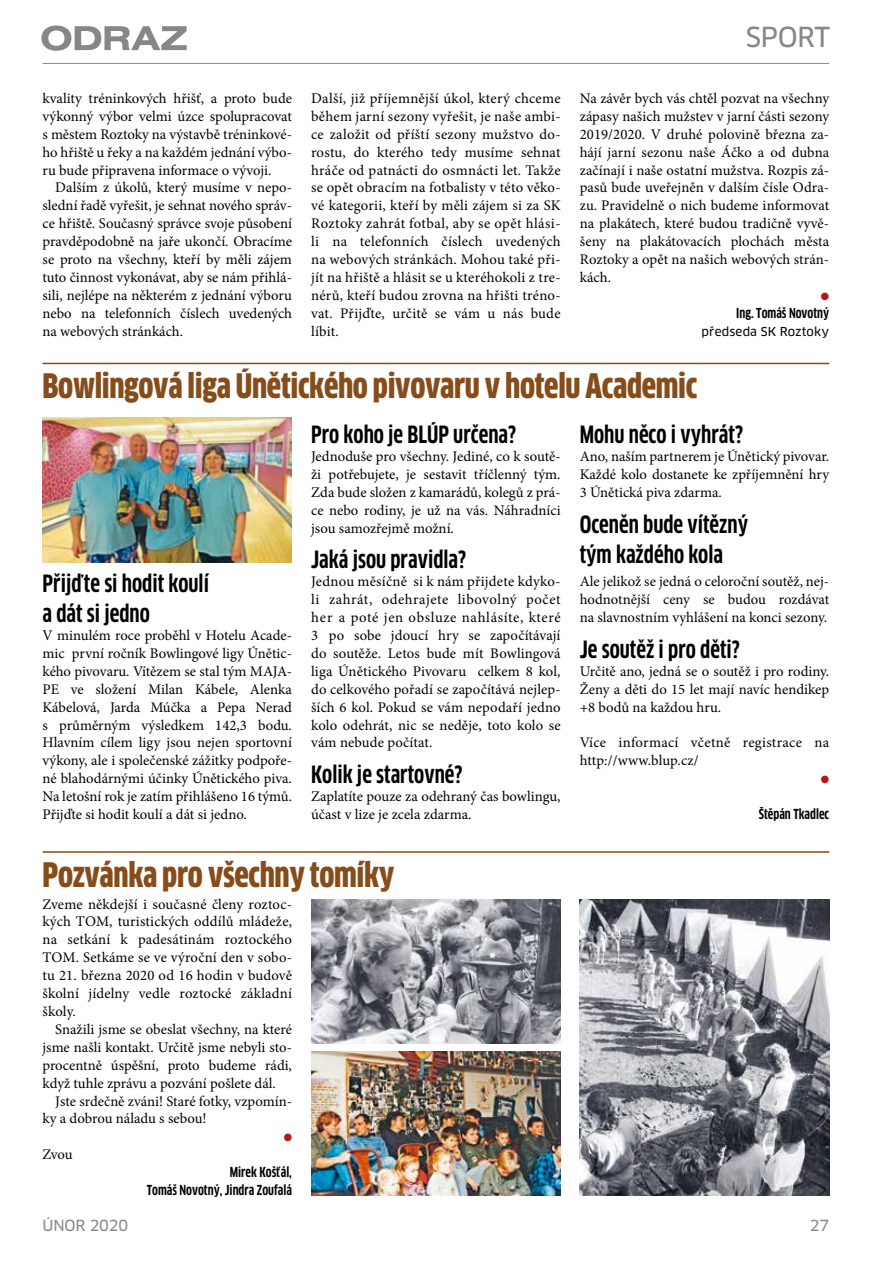
<style>
.page{position:relative;width:893px;height:1263px;background:#fff}
.page>*{position:absolute;margin:0;border:0;box-sizing:border-box;transform-origin:0 0}
.t1{font:900 33px "Clan Cond CELF";letter-spacing:-.01em;color:#864c1a}
.t2{font:27px "Clan CE News";color:#878787}
.t3{font:700 23.25px/30px "Clan Cond CELF";color:#000}
.t4{font:15px "Clan CE News";letter-spacing:-.01em;color:#878787}
.t5{font:14.7px/17.9px "Minion Pro";color:#000;text-align:justify}
.t6{font:14.7px/17.9px "Minion Pro";letter-spacing:.02em;color:#000}
.t7{font:700 13.5px/17.9px "Clan Cond CELF";color:#000;text-align:right}
.t8{font:12px "Clan CE News";letter-spacing:.01em;color:#000}
.t9{font:10.5px "Zapf Dingbats ITC";color:#b61615}
</style>
<div class="page">
<hr style="left:43px;top:63px;width:786px;height:1px;background:#878787">
<svg style="left:41px;top:26px;width:146px;height:25px"></svg>
<hr style="left:43px;top:363px;width:786px;height:1px;background:#864c1a">
<hr style="left:43px;top:851px;width:786px;height:2px;background:#864c1a">
<img style="left:43px;top:418px;width:249px;height:145px">
<img style="left:311px;top:900px;width:250px;height:143px">
<img style="left:580px;top:900px;width:249px;height:295px">
<img style="left:311px;top:1051px;width:250px;height:144px">
<p class="t5" style="left:43px;top:89px;width:251px">kvality tréninkových hřišť, a proto bude výkonný výbor velmi úzce spolupracovat s městem Roztoky na výstavbě tréninkové&shy;ho hřiště u řeky a na každém jednání výbo&shy;ru bude připravena informace o vývoji.</p>
<p class="t5" style="left:43px;top:179px;width:251px;text-indent:13px">Dalším z úkolů, který musíme v nepo&shy;slední řadě vyřešit, je sehnat nového správ&shy;ce hřiště. Současný správce svoje působení pravděpodobně na jaře ukončí. Obracíme se proto na všechny, kteří by měli zájem tuto činnost vykonávat, aby se nám přihlá&shy;sili, nejlépe na některém z jednání výboru nebo na telefonních číslech uvedených na webových stránkách.</p>
<h2 class="t2" style="left:746px;top:20px;width:86px">SPORT</h2>
<p class="t5" style="left:311px;top:89px;width:251px">Další, již příjemnější úkol, který chceme během jarní sezony vyřešit, je naše ambi&shy;ce založit od příští sezony mužstvo do&shy;rostu, do kterého tedy musíme sehnat hráče od patnácti do osmnácti let. Takže se opět obracím na fotbalisty v této věko&shy;vé kategorii, kteří by měli zájem si za SK Roztoky zahrát fotbal, aby se opět hlási&shy;li na telefonních číslech uvedených na webových stránkách. Mohou také při&shy;jít na hřiště a hlásit se u kteréhokoli z tre&shy;nérů, kteří budou zrovna na hřišti tréno&shy;vat. Přijďte, určitě se vám u nás bude líbit.</p>
<p class="t5" style="left:580px;top:89px;width:251px">Na závěr bych vás chtěl pozvat na všechny zápasy našich mužstev v jarní části sezony 2019/2020. V druhé polovině března za&shy;hájí jarní sezonu naše Áčko a od dubna začínají i naše ostatní mužstva. Rozpis zá&shy;pasů bude uveřejněn v dalším čísle Odra&shy;zu. Pravidelně o nich budeme informovat na plakátech, které budou tradičně vyvě&shy;šeny na plakátovacích plochách města Roztoky a opět na našich webových strán&shy;kách.</p>
<p class="t9" style="left:821px;top:291px;width:10px">●</p>
<p class="t7" style="left:736px;top:304px;width:94px">Ing. Tomáš Novotný</p>
<p class="t8" style="left:701px;top:324px;width:129px">předseda SK Roztoky</p>
<h1 class="t1" style="left:43px;top:366px;width:656px">Bowlingová liga Únětického pivovaru v hotelu Academic</h1>
<h3 class="t3" style="left:43px;top:569px;width:168px">Přijďte si hodit koulí a dát si jedno</h3>
<p class="t5" style="left:43px;top:626px;width:251px">V minulém roce proběhl v Hotelu Acade&shy;mic první ročník Bowlingové ligy Únětic&shy;kého pivovaru. Vítězem se stal tým MAJA-PE ve složení Milan Kábele, Alenka Kábelová, Jarda Múčka a Pepa Nerad s průměrným výsledkem 142,3 bodu.<br>Hlavním cílem ligy jsou nejen sportovní výkony, ale i společenské zážitky podpoře&shy;né blahodárnými účinky Únětického piva.<br>Na letošní rok je zatím přihlášeno 16 týmů.<br>Přijďte si hodit koulí a dát si jedno.</p>
<h3 class="t3" style="left:311px;top:420px;width:206px">Pro koho je BLÚP určena?</h3>
<p class="t5" style="left:311px;top:447px;width:251px">Jednoduše pro všechny. Jediné, co k soutě&shy;ži potřebujete, je sestavit tříčlenný tým.<br>Zda bude složen z kamarádů, kolegů z prá&shy;ce nebo rodiny, je už na vás. Náhradníci jsou samozřejmě možní.</p>
<h3 class="t3" style="left:311px;top:545px;width:156px">Jaká jsou pravidla?</h3>
<p class="t5" style="left:311px;top:573px;width:251px">Jednou měsíčně si k nám přijdete kdyko&shy;li zahrát, odehrajete libovolný počet her a poté jen obsluze nahlásíte, které 3 po sobe jdoucí hry se započítávají do soutěže. Letos bude mít Bowlingová liga Únětického Pivovaru celkem 8 kol, do celkového pořadí se započítává nejlep&shy;ších 6 kol. Pokud se vám nepodaří jedno kolo odehrát, nic se neděje, toto kolo se vám nebude počítat.</p>
<h3 class="t3" style="left:311px;top:760px;width:153px">Kolik je startovné?</h3>
<p class="t5" style="left:311px;top:788px;width:251px">Zaplatíte pouze za odehraný čas bowlingu, účast v lize je zcela zdarma.</p>
<h1 class="t1" style="left:43px;top:854px;width:353px">Pozvánka pro všechny tomíky</h1>
<p class="t5" style="left:43px;top:895px;width:251px">Zveme někdejší i současné členy roztoc&shy;kých TOM, turistických oddílů mládeže, na setkání k padesátinám roztockého TOM. Setkáme se ve výroční den v sobo&shy;tu 21. března 2020 od 16 hodin v budově školní jídelny vedle roztocké základní školy.</p>
<p class="t5" style="left:43px;top:1020px;width:251px;text-indent:13px">Snažili jsme se obeslat všechny, na které jsme našli kontakt. Určitě jsme nebyli sto&shy;procentně úspěšní, proto budeme rádi, když tuhle zprávu a pozvání pošlete dál.</p>
<p class="t5" style="left:43px;top:1092px;width:251px;text-indent:13px">Jste srdečně zváni! Staré fotky, vzpomín&shy;ky a dobrou náladu s sebou!</p>
<p class="t9" style="left:284px;top:1133px;width:10px">●</p>
<p class="t5" style="left:43px;top:1146px;width:32px">Zvou</p>
<p class="t7" style="left:147px;top:1163px;width:147px">Mirek Košťál,<br>Tomáš Novotný, Jindra Zoufalá</p>
<h3 class="t3" style="left:580px;top:420px;width:165px">Mohu něco i vyhrát?</h3>
<p class="t5" style="left:580px;top:447px;width:251px">Ano, naším partnerem je Únětický pivovar.<br>Každé kolo dostanete ke zpříjemnění hry 3 Únětická piva zdarma.</p>
<h3 class="t3" style="left:580px;top:509px;width:170px">Oceněn bude vítězný tým každého kola</h3>
<p class="t5" style="left:580px;top:573px;width:251px">Ale jelikož se jedná o celoroční soutěž, nej&shy;hodnotnější ceny se budou rozdávat na slavnostním vyhlášení na konci sezony.</p>
<h3 class="t3" style="left:580px;top:635px;width:162px">Je soutěž i pro děti?</h3>
<p class="t5" style="left:580px;top:662px;width:251px">Určitě ano, jedná se o soutěž i pro rodiny.<br>Ženy a děti do 15 let mají navíc hendikep +8 bodů na každou hru.</p>
<p class="t6" style="left:580px;top:734px;width:251px">Více informací včetně registrace na http://www.blup.cz/</p>
<p class="t9" style="left:821px;top:775px;width:10px">●</p>
<p class="t7" style="left:759px;top:805px;width:72px">Štěpán Tkadlec</p>
<p class="t4" style="left:43px;top:1216px;width:87px">únor 2020</p>
<p class="t4" style="left:810px;top:1216px;width:21px">27</p>
</div>
